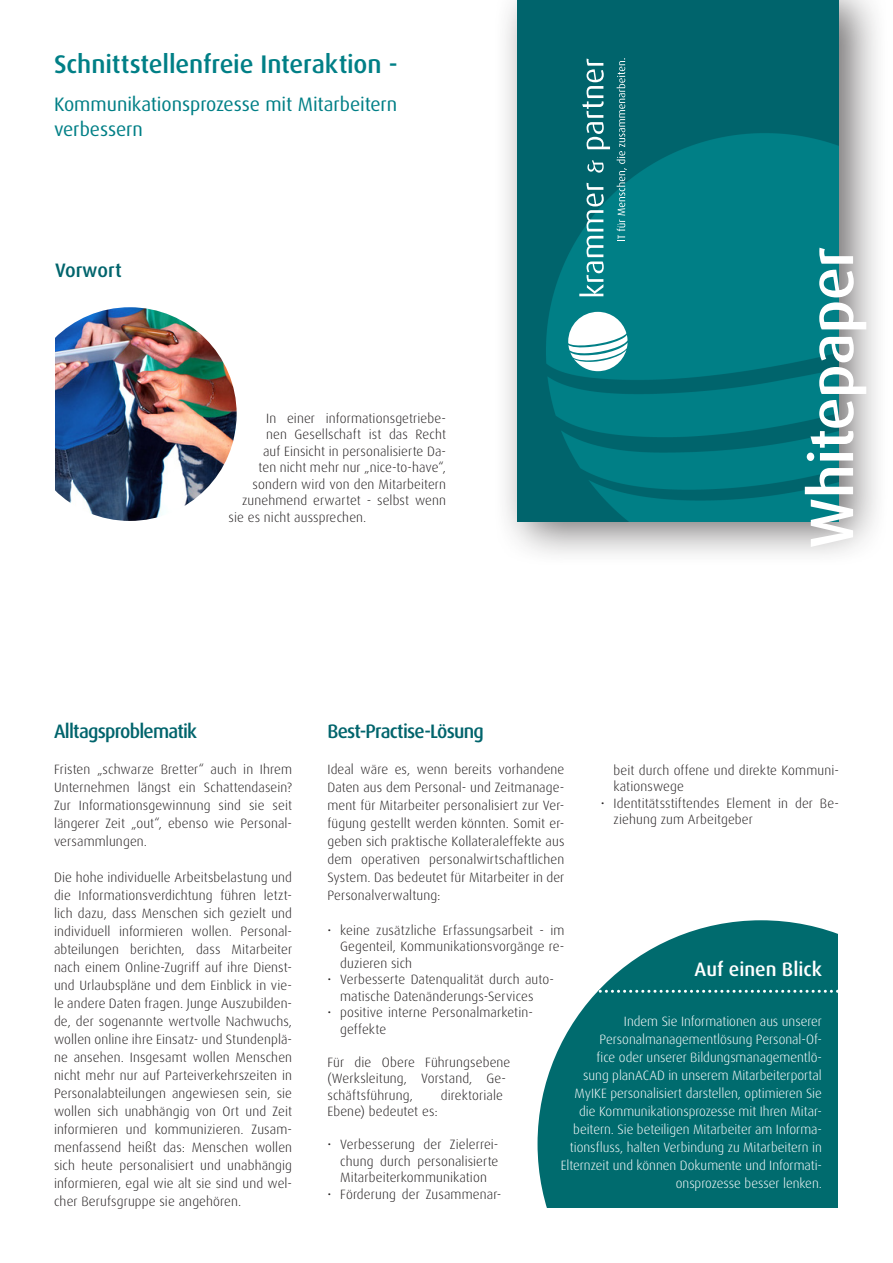
<style>
.page{position:relative;width:893px;height:1263px;background:#fff}
.page>*{position:absolute;margin:0;border:0;box-sizing:border-box;transform-origin:0 0}
.t1{font:500 61.5px "Dax OT";letter-spacing:-.01em;color:#fff}
.Titel{font:500 25.5px "Dax OT";letter-spacing:-.005em;color:#007f86}
.Titel-2{font:19.5px "Dax OT";letter-spacing:-.005em;color:#007f86}
.Aufzählung_Fragen{font:500 19.5px "Dax OT";letter-spacing:-.04em;color:#00646c}
.Überschrift{font:500 19.5px "Dax OT";letter-spacing:-.04em;color:#00646c}
.t2{font:500 19.5px "Dax OT";color:#fff}
.Überschrift-2{font:500 19.5px "Dax OT";color:#00646c}
.Aufzählung_Fragen-2{font:300 13.5px/18px "Dax OT";letter-spacing:.01em;color:#231f20;text-align:justify}
.Fließtext{font:300 13.5px/18px "Dax OT";letter-spacing:-.005em;color:#fff;text-align:right}
.Fließtext-2{font:300 13.5px "Dax OT";letter-spacing:.005em;color:#231f20}
</style>
<div class="page">
<svg style="left:537px;top:920px;width:301px;height:288px;background:#217e81"></svg>
<div style="left:493px;top:0;width:397px;height:568px;background:#231f20;opacity:.66"></div>
<img style="left:518px;top:0;width:321px;height:522px">
<svg style="left:579px;top:183px;width:25px;height:113px;background:#3e979d"></svg>
<svg style="left:587px;top:160px;width:17px;height:13px"></svg>
<svg style="left:582px;top:59px;width:28px;height:90px;background:#39868c"></svg>
<svg style="left:617px;top:58px;width:10px;height:183px;background:#33898f"></svg>
<svg style="left:568px;top:312px;width:59px;height:59px"></svg>
<img style="left:23px;top:307px;width:214px;height:214px;border-radius:107px">
<div style="left:0;top:247px;width:54px;height:302px;background:#fff"></div>
<svg style="left:594px;top:990px;width:244px;height:3px"></svg>
<p class="Titel" style="left:54px;top:48px;width:345px">Schnittstellenfreie Interaktion -</p>
<p class="Titel-2" style="left:54px;top:92px;width:345px">Kommunikationsprozesse mit Mitarbeitern</p>
<p class="Titel-2" style="left:54px;top:117px;width:90px">verbessern</p>
<p class="Überschrift-2" style="left:55px;top:258px;width:68px">Vorwort</p>
<p class="Fließtext-2" style="left:266px;top:410px;width:181px">In einer informationsgetriebe-</p>
<p class="Fließtext-2" style="left:266px;top:426px;width:182px">nen Gesellschaft ist das Recht</p>
<p class="Fließtext-2" style="left:263px;top:443px;width:184px">auf Einsicht in personalisierte Da-</p>
<p class="Fließtext-2" style="left:259px;top:459px;width:189px">ten nicht mehr nur „nice-to-have“,</p>
<p class="Fließtext-2" style="left:253px;top:476px;width:195px">sondern wird von den Mitarbeitern</p>
<p class="Fließtext-2" style="left:242px;top:492px;width:205px">zunehmend erwartet - selbst wenn</p>
<p class="Fließtext-2" style="left:229px;top:509px;width:139px">sie es nicht aussprechen.</p>
<p class="t1" style="left:793px;top:549px;width:303px;rotate:-90deg">Whitepaper</p>
<p class="Überschrift" style="left:54px;top:719px;width:145px">Alltagsproblematik</p>
<p class="Aufzählung_Fragen-2" style="left:54px;top:760px;width:240px">Fristen „schwarze Bretter“ auch in Ihrem Unternehmen längst ein Schattendasein?<br>Zur Informationsgewinnung sind sie seit längerer Zeit „out“, ebenso wie Personal&shy;versammlungen.</p>
<p class="Aufzählung_Fragen-2" style="left:54px;top:868px;width:240px">Die hohe individuelle Arbeitsbelastung und die Informationsverdichtung führen letzt&shy;lich dazu, dass Menschen sich gezielt und individuell informieren wollen. Personal&shy;abteilungen berichten, dass Mitarbeiter nach einem Online-Zugriff auf ihre Dienst&shy;und Urlaubspläne und dem Einblick in vie&shy;le andere Daten fragen. Junge Auszubilden&shy;de, der sogenannte wertvolle Nachwuchs, wollen online ihre Einsatz- und Stundenplä&shy;ne ansehen. Insgesamt wollen Menschen nicht mehr nur auf Parteiverkehrszeiten in Personalabteilungen angewiesen sein, sie wollen sich unabhängig von Ort und Zeit informieren und kommunizieren. Zusam&shy;menfassend heißt das: Menschen wollen sich heute personalisiert und unabhängig informieren, egal wie alt sie sind und wel&shy;cher Berufsgruppe sie angehören.</p>
<p class="Aufzählung_Fragen" style="left:327px;top:719px;width:158px">Best-Practise-Lösung</p>
<p class="Aufzählung_Fragen-2" style="left:327px;top:760px;width:239px">Ideal wäre es, wenn bereits vorhandene Daten aus dem Personal- und Zeitmanage&shy;ment für Mitarbeiter personalisiert zur Ver&shy;fügung gestellt werden könnten. Somit er&shy;geben sich praktische Kollateraleffekte aus dem operativen personalwirtschaftlichen System. Das bedeutet für Mitarbeiter in der Personalverwaltung:</p>
<p class="Aufzählung_Fragen-2" style="left:340px;top:922px;width:226px;line-height:16.5px;text-indent:-13px">• keine zusätzliche Erfassungsarbeit - im Gegenteil, Kommunikationsvorgänge re&shy;duzieren sich</p>
<p class="Aufzählung_Fragen-2" style="left:327px;top:971px;width:228px;line-height:16.5px;text-align:center">• Verbesserte Datenqualität durch auto&shy;matische Datenänderungs-Services</p>
<p class="Aufzählung_Fragen-2" style="left:340px;top:1004px;width:194px;line-height:16.5px;text-indent:-13px">• positive interne Personalmarketin&shy;geffekte</p>
<p class="Aufzählung_Fragen-2" style="left:327px;top:1054px;width:185px;line-height:16.5px;text-align:left">Für die Obere Führungsebene (Werksleitung, Vorstand, Ge&shy;schäftsführung,</p>
<p class="Aufzählung_Fragen-2" style="left:614px;top:762px;width:227px;line-height:16.5px">beit durch offene und direkte Kommuni&shy;kationswege</p>
<p class="Aufzählung_Fragen-2" style="left:614px;top:795px;width:227px;line-height:16.5px;text-indent:-13px">• Identitätsstiftendes Element in der Be&shy;ziehung zum Arbeitgeber</p>
<p class="t2" style="left:694px;top:956px;width:129px">Auf einen Blick</p>
<p class="Fließtext" style="left:561px;top:1012px;width:263px">Indem Sie Informationen aus unserer Personalmanagementlösung Personal-Of-<br>fice oder unserer Bildungsmanagementlö-<br>sung planACAD in unserem Mitarbeiterportal MyIKE personalisiert darstellen, optimieren Sie die Kommunikationsprozesse mit Ihren Mitar&shy;beitern. Sie beteiligen Mitarbeiter am Informa&shy;tionsfluss, halten Verbindung zu Mitarbeitern in Elternzeit und können Dokumente und Informati&shy;onsprozesse besser lenken.</p>
<p class="Aufzählung_Fragen-2" style="left:441px;top:1086px;width:64px">direktoriale</p>
<p class="Aufzählung_Fragen-2" style="left:327px;top:1102px;width:112px">Ebene) bedeutet es:</p>
<p class="Aufzählung_Fragen-2" style="left:340px;top:1136px;width:160px;line-height:16.5px;text-indent:-13px">• Verbesserung der Zielerrei&shy;chung durch personalisierte Mitarbeiterkommunikation</p>
<p class="Aufzählung_Fragen-2" style="left:327px;top:1185px;width:175px">• Förderung der Zusammenar-</p>
</div>
